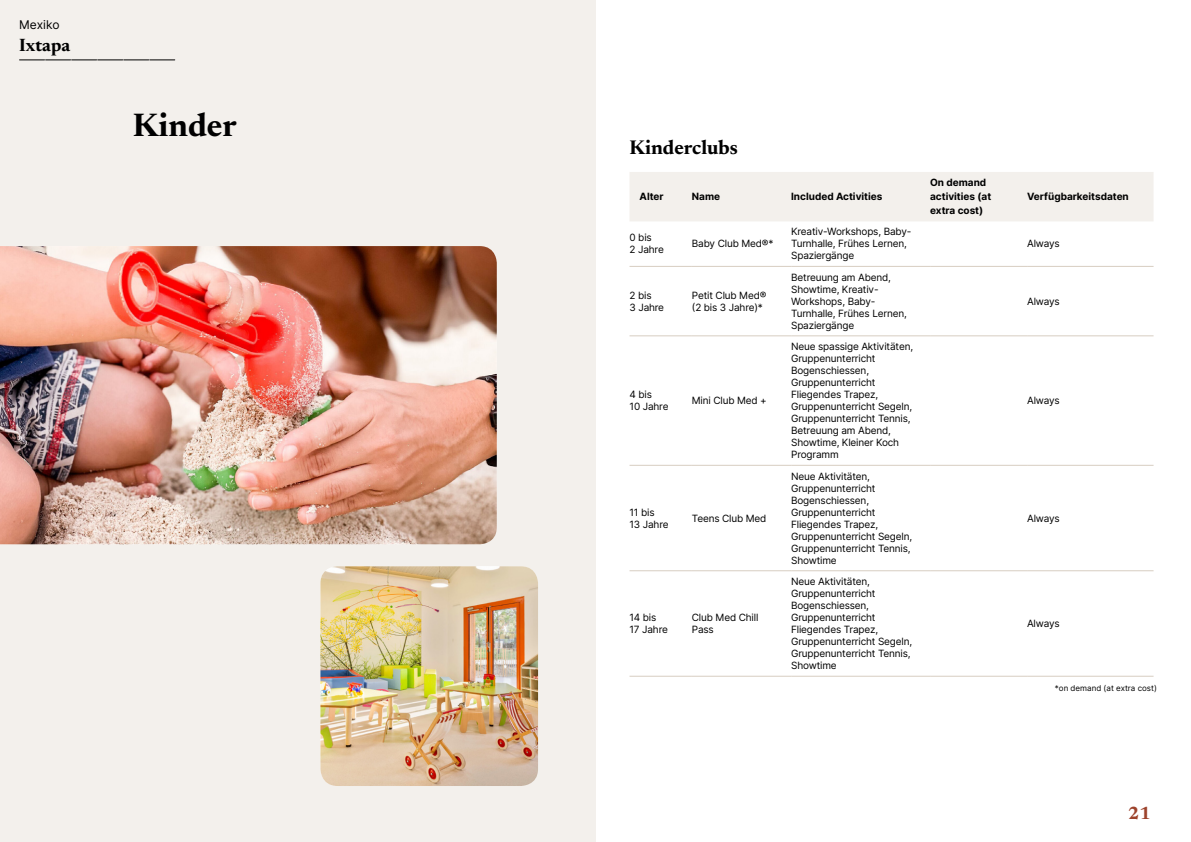
<style>
.page{position:relative;width:1191px;height:842px;background:#fff}
.page>*{position:absolute;margin:0;border:0;box-sizing:border-box;transform-origin:0 0}
.t1{font:700 33px "Newsreader 24 pt";color:#000}
.t2{font:700 20px "Newsreader 24 pt";color:#000}
.t3{font:700 18px "Newsreader 24 pt";color:#000}
.t4{font:700 18px "Newsreader 24 pt";color:#9d432c}
.t5{font:12px "Inter";color:#000}
.t6{font:10px/12px "Inter";letter-spacing:-.015em;color:#000}
.t7{font:700 10px/14px "Inter";color:#000}
.t8{font:8px "Inter";color:#000}
</style>
<div class="page">
<div style="left:0;top:0;width:595px;height:842px;background:#f3f0ec"></div>
<img style="left:0;top:246px;width:497px;height:298px">
<img style="left:320px;top:566px;width:218px;height:220px">
<svg style="left:20px;top:60px;width:155px;height:1px"></svg>
<div style="left:630px;top:172px;width:523px;height:49px;background:#f3f0ec"></div>
<hr style="left:629px;top:266px;width:63px;height:1px;background:#d7cdc1">
<hr style="left:692px;top:266px;width:99px;height:1px;background:#d7cdc1">
<hr style="left:791px;top:266px;width:139px;height:1px;background:#d7cdc1">
<hr style="left:930px;top:266px;width:97px;height:1px;background:#d7cdc1">
<hr style="left:1027px;top:266px;width:126px;height:1px;background:#d7cdc1">
<hr style="left:629px;top:335px;width:63px;height:1px;background:#d7cdc1">
<hr style="left:692px;top:335px;width:99px;height:1px;background:#d7cdc1">
<hr style="left:791px;top:335px;width:139px;height:1px;background:#d7cdc1">
<hr style="left:930px;top:335px;width:97px;height:1px;background:#d7cdc1">
<hr style="left:1027px;top:335px;width:126px;height:1px;background:#d7cdc1">
<hr style="left:629px;top:465px;width:63px;height:1px;background:#d7cdc1">
<hr style="left:692px;top:465px;width:99px;height:1px;background:#d7cdc1">
<hr style="left:791px;top:465px;width:139px;height:1px;background:#d7cdc1">
<hr style="left:930px;top:465px;width:97px;height:1px;background:#d7cdc1">
<hr style="left:1027px;top:465px;width:126px;height:1px;background:#d7cdc1">
<hr style="left:629px;top:570px;width:63px;height:1px;background:#d7cdc1">
<hr style="left:692px;top:570px;width:99px;height:1px;background:#d7cdc1">
<hr style="left:791px;top:570px;width:139px;height:1px;background:#d7cdc1">
<hr style="left:930px;top:570px;width:97px;height:1px;background:#d7cdc1">
<hr style="left:1027px;top:570px;width:126px;height:1px;background:#d7cdc1">
<hr style="left:629px;top:676px;width:63px;height:1px;background:#d7cdc1">
<hr style="left:692px;top:676px;width:99px;height:1px;background:#d7cdc1">
<hr style="left:791px;top:676px;width:139px;height:1px;background:#d7cdc1">
<hr style="left:930px;top:676px;width:97px;height:1px;background:#d7cdc1">
<hr style="left:1027px;top:676px;width:126px;height:1px;background:#d7cdc1">
<p class="t5" style="left:19px;top:15px;width:42px">Mexiko</p>
<h3 class="t3" style="left:19px;top:32px;width:52px">Ixtapa</h3>
<h1 class="t1" style="left:133px;top:101px;width:105px">Kinder</h1>
<h2 class="t2" style="left:629px;top:133px;width:110px">Kinderclubs</h2>
<p class="t7" style="left:639px;top:189px;width:26px">Alter</p>
<p class="t7" style="left:692px;top:189px;width:30px">Name</p>
<p class="t7" style="left:791px;top:189px;width:93px">Included Activities</p>
<p class="t6" style="left:629px;top:231px;width:36px">0 bis<br>2 Jahre</p>
<p class="t6" style="left:692px;top:237px;width:83px">Baby Club Med®*</p>
<p class="t6" style="left:629px;top:289px;width:36px">2 bis<br>3 Jahre</p>
<p class="t6" style="left:692px;top:289px;width:76px">Petit Club Med® (2 bis 3 Jahre)*</p>
<p class="t6" style="left:629px;top:388px;width:41px">4 bis<br>10 Jahre</p>
<p class="t6" style="left:692px;top:394px;width:76px">Mini Club Med +</p>
<p class="t6" style="left:629px;top:506px;width:41px">11 bis<br>13 Jahre</p>
<p class="t6" style="left:692px;top:512px;width:76px">Teens Club Med</p>
<p class="t6" style="left:629px;top:611px;width:40px">14 bis<br>17 Jahre</p>
<p class="t6" style="left:692px;top:611px;width:68px">Club Med Chill<br>Pass</p>
<p class="t6" style="left:791px;top:225px;width:122px">Kreativ-Workshops, Baby-<br>Turnhalle, Frühes Lernen,<br>Spaziergänge</p>
<p class="t6" style="left:791px;top:271px;width:117px">Betreuung am Abend,<br>Showtime, Kreativ-<br>Workshops, Baby-<br>Turnhalle, Frühes Lernen,<br>Spaziergänge</p>
<p class="t6" style="left:791px;top:340px;width:124px">Neue spassige Aktivitäten,<br>Gruppenunterricht<br>Bogenschiessen,<br>Gruppenunterricht<br>Fliegendes Trapez,<br>Gruppenunterricht Segeln,<br>Gruppenunterricht Tennis,<br>Betreuung am Abend,<br>Showtime, Kleiner Koch<br>Programm</p>
<p class="t6" style="left:791px;top:470px;width:123px">Neue Aktivitäten,<br>Gruppenunterricht<br>Bogenschiessen,<br>Gruppenunterricht<br>Fliegendes Trapez,<br>Gruppenunterricht Segeln,<br>Gruppenunterricht Tennis,<br>Showtime</p>
<p class="t6" style="left:791px;top:575px;width:123px">Neue Aktivitäten,<br>Gruppenunterricht<br>Bogenschiessen,<br>Gruppenunterricht<br>Fliegendes Trapez,<br>Gruppenunterricht Segeln,<br>Gruppenunterricht Tennis,<br>Showtime</p>
<p class="t7" style="left:930px;top:175px;width:63px">On demand activities (at extra cost)</p>
<p class="t7" style="left:1027px;top:189px;width:103px">Verfügbarkeitsdaten</p>
<p class="t6" style="left:1027px;top:237px;width:34px">Always</p>
<p class="t6" style="left:1027px;top:295px;width:34px">Always</p>
<p class="t6" style="left:1027px;top:394px;width:34px">Always</p>
<p class="t6" style="left:1027px;top:512px;width:34px">Always</p>
<p class="t6" style="left:1027px;top:617px;width:34px">Always</p>
<p class="t8" style="left:1055px;top:682px;width:104px">*on demand (at extra cost)</p>
<h3 class="t4" style="left:1128px;top:800px;width:24px">21</h3>
</div>
